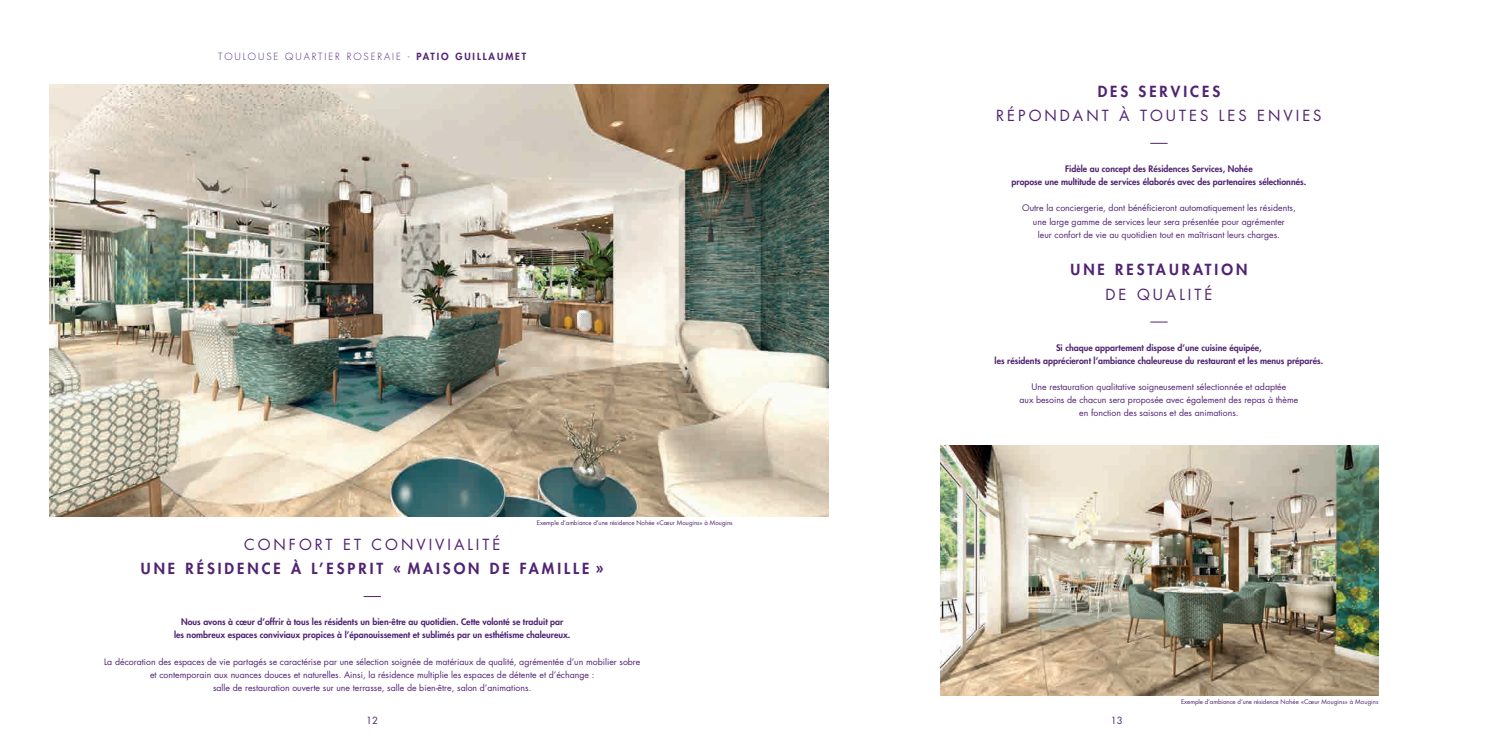
<style>
.page{position:relative;width:1489px;height:745px;background:#fff}
.page>*{position:absolute;margin:0;border:0;box-sizing:border-box;transform-origin:0 0}
.t1{font:800 14.88px/24.5px "Futura Std";letter-spacing:.2em;color:#512472;text-align:center}
.t2{font:14.88px "Futura Std";letter-spacing:.2em;color:#512472}
.t3{font:300 9.62px "Futura Std";letter-spacing:.2em;color:#512472}
.t4{font:9.62px "Futura Std";color:#512472}
.t5{font:8.75px/13.1px "Futura Std";color:#512472;text-align:center}
.t6{font:800 8.75px/13.1px "Futura Std";color:#512472;text-align:center}
.t7{font:6.12px "Futura Std";letter-spacing:-.01em;color:#512472}
.s1{font-weight:800}
.s2{font-weight:400}
</style>
<div class="page">
<img style="left:50px;top:84px;width:778px;height:432px">
<img style="left:940px;top:445px;width:438px;height:249px">
<svg style="left:1150px;top:143px;width:17px;height:1px"></svg>
<svg style="left:1150px;top:321px;width:17px;height:1px"></svg>
<p class="t3" style="left:218px;top:50px;width:309px">TOULOUSE QUARTIER ROSERAIE - <span class="s1">PATIO GUILLAUMET</span></p>
<p class="t7" style="left:537px;top:518px;width:197px">Exemple d’ambiance d’une résidence Nohée «Cœur Mougins» à Mougins</p>
<p class="t1" style="left:141px;top:532px;width:464px"><span class="s2">CONFORT ET CONVIVIALITÉ<br></span>UNE RÉSIDENCE À L’ESPRIT « MAISON DE FAMILLE »</p>
<p class="t6" style="left:174px;top:615px;width:398px">Nous avons à cœur d’offrir à tous les résidents un bien-être au quotidien. Cette volonté se traduit par<br>les nombreux espaces conviviaux propices à l’épanouissement et sublimés par un esthétisme chaleureux.</p>
<p class="t5" style="left:104px;top:654px;width:538px">La décoration des espaces de vie partagés se caractérise par une sélection soignée de matériaux de qualité, agrémentée d’un mobilier sobre et contemporain aux nuances douces et naturelles. Ainsi, la résidence multiplie les espaces de détente et d’échange :<br>salle de restauration ouverte sur une terrasse, salle de bien-être, salon d’animations.</p>
<p class="t1" style="left:1097px;top:79px;width:124px">DES SERVICES</p>
<p class="t2" style="left:996px;top:106px;width:327px">RÉPONDANT À TOUTES LES ENVIES</p>
<p class="t6" style="left:1065px;top:162px;width:189px">Fidèle au concept des Résidences Services, Nohée</p>
<p class="t6" style="left:1011px;top:175px;width:296px">propose une multitude de services élaborés avec des partenaires sélectionnés.</p>
<p class="t5" style="left:1022px;top:202px;width:275px">Outre la conciergerie, dont bénéficieront automatiquement les résidents,</p>
<p class="t5" style="left:1032px;top:215px;width:253px">une large gamme de services leur sera présentée pour agrémenter</p>
<p class="t5" style="left:1037px;top:228px;width:243px">leur confort de vie au quotidien tout en maîtrisant leurs charges.</p>
<p class="t1" style="left:1070px;top:257px;width:178px">UNE RESTAURATION</p>
<p class="t2" style="left:1105px;top:285px;width:108px">DE QUALITÉ</p>
<p class="t6" style="left:1055px;top:341px;width:207px">Si chaque appartement dispose d’une cuisine équipée,</p>
<p class="t6" style="left:994px;top:354px;width:330px">les résidents apprécieront l’ambiance chaleureuse du restaurant et les menus préparés.</p>
<p class="t5" style="left:1031px;top:380px;width:256px">Une restauration qualitative soigneusement sélectionnée et adaptée</p>
<p class="t5" style="left:1019px;top:393px;width:280px">aux besoins de chacun sera proposée avec également des repas à thème</p>
<p class="t5" style="left:1079px;top:406px;width:161px">en fonction des saisons et des animations.</p>
<p class="t7" style="left:1180px;top:697px;width:199px">Exemple d’ambiance d’une résidence Nohée «Cœur Mougins» à Mougins</p>
<p class="t4" style="left:366px;top:714px;width:13px">12</p>
<p class="t4" style="left:1110px;top:714px;width:13px">13</p>
</div>
